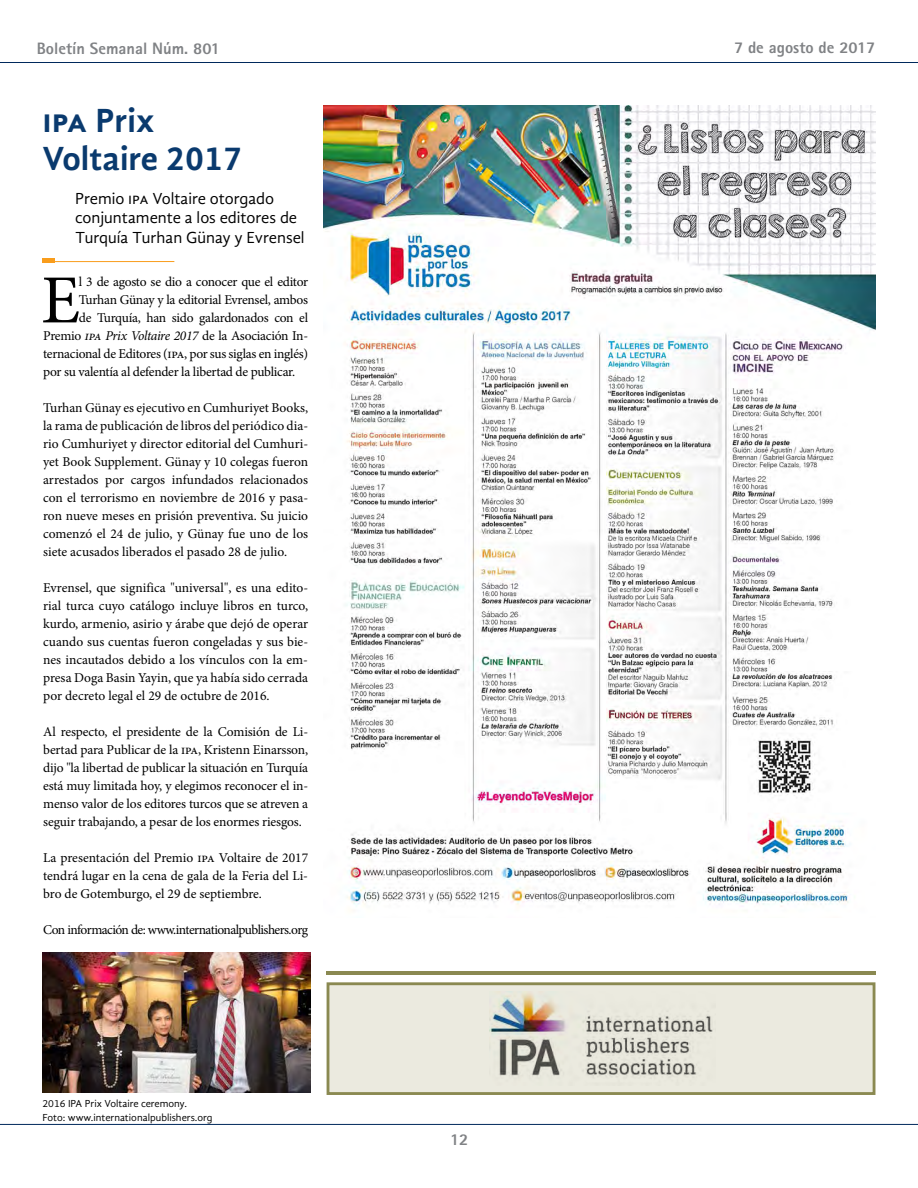
<style>
.page{position:relative;width:918px;height:1188px;background:#fff}
.page>*{position:absolute;margin:0;border:0;box-sizing:border-box;transform-origin:0 0}
.t1{font:68.85px "Minion Pro";color:#000}
.t2{font:700 34.5px/37.5px "Gandhi Sans";color:#0a3a6e}
.t3{font:16.5px/19.5px "Gandhi Sans";color:#000}
.t4{font:800 16.5px "Rotis Sans Serif";color:#808285}
.t5{font:13.5px/18px "Minion Pro";letter-spacing:-.01em;color:#000;text-align:justify}
.t6{font:10.5px/13.5px "Gandhi Sans";color:#000}
.s1{font-style:italic}
</style>
<div class="page">
<hr style="left:0;top:62px;width:918px;height:1px;background:#00295c">
<hr style="left:0;top:1124px;width:918px;height:1px;background:#00295c">
<hr style="left:43px;top:261px;width:131px;height:1px;background:#f99d1c">
<hr style="left:43px;top:258px;width:12px;height:4px;background:#f99d1c">
<img style="left:323px;top:106px;width:552px;height:801px">
<img style="left:43px;top:952px;width:267px;height:141px">
<div style="left:327px;top:982px;width:548px;height:113px;background:#ebeadf;border:3px solid #8a8951"></div>
<img style="left:490px;top:992px;width:223px;height:86px">
<hr style="left:326px;top:972px;width:549px;height:3px;background:#8a8951">
<p class="t4" style="left:37px;top:38px;width:185px">Boletín Semanal Núm. 801</p>
<p class="t4" style="left:734px;top:37px;width:143px">7 de agosto de 2017</p>
<h2 class="t2" style="left:43px;top:102px;width:201px">ipa Prix<br>Voltaire 2017</h2>
<p class="t3" style="left:75px;top:189px;width:231px">Premio ipa Voltaire otorgado conjuntamente a los editores de<br>Turquía Turhan Günay y Evrensel</p>
<h1 class="t1" style="left:41px;top:254px;width:41px">E</h1>
<p class="t5" style="left:79px;top:273px;width:231px">l 3 de agosto se dio a conocer que el editor</p>
<p class="t5" style="left:79px;top:291px;width:231px">Turhan Günay y la editorial Evrensel, ambos</p>
<p class="t5" style="left:79px;top:309px;width:231px">de Turquía, han sido galardonados con el</p>
<p class="t5" style="left:43px;top:327px;width:267px">Premio <span class="s1">ipa Prix Voltaire 2017</span> de la Asociación In-</p>
<p class="t5" style="left:43px;top:345px;width:267px">ternacional de Editores (ipa, por sus siglas en inglés)</p>
<p class="t5" style="left:43px;top:363px;width:254px">por su valentía al defender la libertad de publicar.</p>
<p class="t5" style="left:43px;top:399px;width:267px">Turhan Günay es ejecutivo en Cumhuriyet Books, la rama de publicación de libros del periódico dia&shy;rio Cumhuriyet y director editorial del Cumhuri&shy;yet Book Supplement. Günay y 10 colegas fueron arrestados por cargos infundados relacionados con el terrorismo en noviembre de 2016 y pasa&shy;ron nueve meses en prisión preventiva. Su juicio comenzó el 24 de julio, y Günay fue uno de los siete acusados liberados el pasado 28 de julio.</p>
<p class="t5" style="left:43px;top:579px;width:267px">Evrensel, que significa "universal", es una edito&shy;rial turca cuyo catálogo incluye libros en turco, kurdo, armenio, asirio y árabe que dejó de operar cuando sus cuentas fueron congeladas y sus bie&shy;nes incautados debido a los vínculos con la em&shy;presa Doga Basin Yayin, que ya había sido cerrada por decreto legal el 29 de octubre de 2016.</p>
<p class="t5" style="left:43px;top:723px;width:267px">Al respecto, el presidente de la Comisión de Li&shy;bertad para Publicar de la ipa, Kristenn Einarsson, dijo "la libertad de publicar la situación en Turquía está muy limitada hoy, y elegimos reconocer el in&shy;menso valor de los editores turcos que se atreven a seguir trabajando, a pesar de los enormes riesgos.</p>
<p class="t5" style="left:43px;top:849px;width:267px">La presentación del Premio ipa Voltaire de 2017 tendrá lugar en la cena de gala de la Feria del Li&shy;bro de Gotemburgo, el 29 de septiembre.</p>
<p class="t5" style="left:43px;top:921px;width:266px">Con información de: www.internationalpublishers.org</p>
<p class="t6" style="left:43px;top:1097px;width:171px">2016 IPA Prix Voltaire ceremony.<br>Foto: www.internationalpublishers.org</p>
<p class="t4" style="left:450px;top:1129px;width:20px">12</p>
</div>
